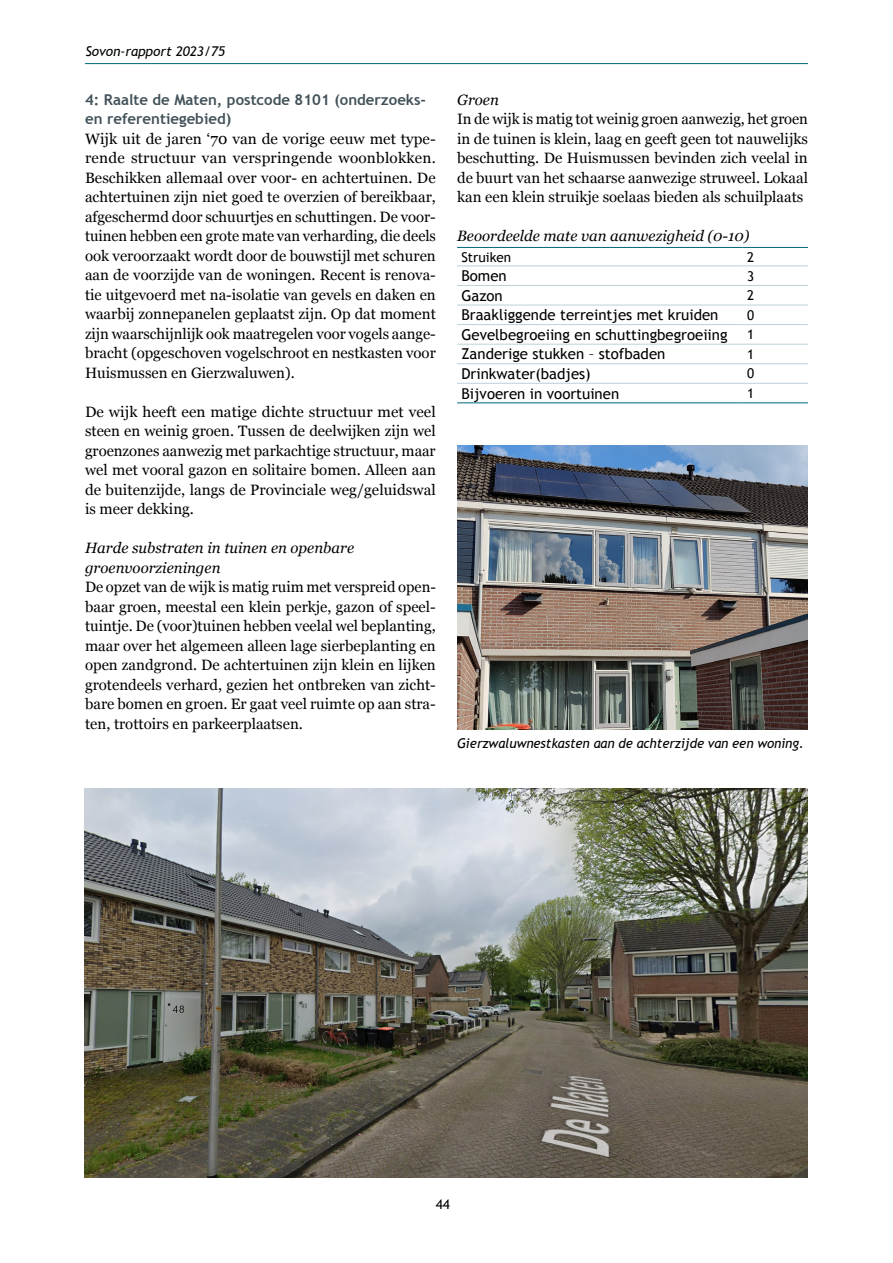
<style>
.page{position:relative;width:893px;height:1263px;background:#fff}
.page>*{position:absolute;margin:0;border:0;box-sizing:border-box;transform-origin:0 0}
.hoofdtekst{font:15px/19.5px "Georgia";color:#000;text-align:justify}
.tabel{font:15px "Trebuchet MS";color:#000}
.subsub{font:italic 15px/19.5px "Georgia";color:#000}
.sub{font:700 15px/19.5px "Trebuchet MS";color:#43525a}
.bij-opschrift{font:italic 13.5px "Trebuchet MS";letter-spacing:-.005em;color:#000}
.tabel-2{font:13.5px "Trebuchet MS";color:#000}
</style>
<div class="page">
<hr style="left:457px;top:265px;width:286px;height:1px;background:#bdd0d8">
<hr style="left:743px;top:265px;width:65px;height:1px;background:#bdd0d8">
<hr style="left:457px;top:285px;width:286px;height:1px;background:#bdd0d8">
<hr style="left:743px;top:285px;width:65px;height:1px;background:#bdd0d8">
<hr style="left:457px;top:305px;width:286px;height:1px;background:#bdd0d8">
<hr style="left:743px;top:305px;width:65px;height:1px;background:#bdd0d8">
<hr style="left:457px;top:324px;width:286px;height:1px;background:#bdd0d8">
<hr style="left:743px;top:324px;width:65px;height:1px;background:#bdd0d8">
<hr style="left:457px;top:344px;width:286px;height:1px;background:#bdd0d8">
<hr style="left:743px;top:344px;width:65px;height:1px;background:#bdd0d8">
<hr style="left:457px;top:363px;width:286px;height:1px;background:#bdd0d8">
<hr style="left:743px;top:363px;width:65px;height:1px;background:#bdd0d8">
<hr style="left:457px;top:383px;width:286px;height:1px;background:#bdd0d8">
<hr style="left:743px;top:383px;width:65px;height:1px;background:#bdd0d8">
<hr style="left:457px;top:247px;width:286px;height:1px;background:#00677d">
<hr style="left:743px;top:247px;width:65px;height:1px;background:#00677d">
<hr style="left:457px;top:402px;width:286px;height:1px;background:#00677d">
<hr style="left:743px;top:402px;width:65px;height:1px;background:#00677d">
<img style="left:84px;top:788px;width:724px;height:390px">
<img style="left:457px;top:446px;width:351px;height:283px">
<hr style="left:85px;top:63px;width:723px;height:1px;background:#00677d">
<p class="bij-opschrift" style="left:85px;top:44px;width:141px">Sovon-rapport 2023/75</p>
<h4 class="sub" style="left:85px;top:89px;width:343px">4: Raalte de Maten, postcode 8101 (onderzoeks&shy;en referentiegebied)</h4>
<p class="hoofdtekst" style="left:85px;top:128px;width:352px">Wijk uit de jaren ‘70 van de vorige eeuw met type&shy;rende structuur van verspringende woonblokken.<br>Beschikken allemaal over voor- en achtertuinen. De achtertuinen zijn niet goed te overzien of bereikbaar, afgeschermd door schuurtjes en schuttingen. De voor&shy;tuinen hebben een grote mate van verharding, die deels ook veroorzaakt wordt door de bouwstijl met schuren aan de voorzijde van de woningen. Recent is renova&shy;tie uitgevoerd met na-isolatie van gevels en daken en waarbij zonnepanelen geplaatst zijn. Op dat moment zijn waarschijnlijk ook maatregelen voor vogels aange&shy;bracht (opgeschoven vogelschroot en nestkasten voor Huismussen en Gierzwaluwen).</p>
<p class="hoofdtekst" style="left:85px;top:401px;width:352px">De wijk heeft een matige dichte structuur met veel steen en weinig groen. Tussen de deelwijken zijn wel groenzones aanwezig met parkachtige structuur, maar wel met vooral gazon en solitaire bomen. Alleen aan de buitenzijde, langs de Provinciale weg/geluidswal is meer dekking.</p>
<h5 class="subsub" style="left:85px;top:538px;width:271px">Harde substraten in tuinen en openbare groenvoorzieningen</h5>
<p class="hoofdtekst" style="left:85px;top:576px;width:352px">De opzet van de wijk is matig ruim met verspreid open&shy;baar groen, meestal een klein perkje, gazon of speel&shy;tuintje. De (voor)tuinen hebben veelal wel beplanting, maar over het algemeen alleen lage sierbeplanting en open zandgrond. De achtertuinen zijn klein en lijken grotendeels verhard, gezien het ontbreken van zicht&shy;bare bomen en groen. Er gaat veel ruimte op aan stra&shy;ten, trottoirs en parkeerplaatsen.</p>
<h5 class="subsub" style="left:457px;top:89px;width:43px">Groen</h5>
<p class="hoofdtekst" style="left:457px;top:108px;width:352px">In de wijk is matig tot weinig groen aanwezig, het groen in de tuinen is klein, laag en geeft geen tot nauwelijks beschutting. De Huismussen bevinden zich veelal in de buurt van het schaarse aanwezige struweel. Lokaal kan een klein struikje soelaas bieden als schuilplaats</p>
<h5 class="subsub" style="left:457px;top:226px;width:294px">Beoordeelde mate van aanwezigheid (0-10)</h5>
<p class="tabel-2" style="left:461px;top:249px;width:51px">Struiken</p>
<p class="tabel-2" style="left:747px;top:249px;width:9px">2</p>
<p class="tabel" style="left:461px;top:267px;width:47px">Bomen</p>
<p class="tabel-2" style="left:747px;top:268px;width:9px">3</p>
<p class="tabel" style="left:461px;top:287px;width:43px">Gazon</p>
<p class="tabel-2" style="left:747px;top:287px;width:9px">2</p>
<p class="tabel" style="left:461px;top:306px;width:259px">Braakliggende terreintjes met kruiden</p>
<p class="tabel-2" style="left:747px;top:307px;width:9px">0</p>
<p class="tabel" style="left:461px;top:326px;width:268px">Gevelbegroeiing en schuttingbegroeiing</p>
<p class="tabel-2" style="left:747px;top:327px;width:9px">1</p>
<p class="tabel" style="left:461px;top:345px;width:205px">Zanderige stukken – stofbaden</p>
<p class="tabel-2" style="left:747px;top:346px;width:9px">1</p>
<p class="tabel" style="left:461px;top:365px;width:131px">Drinkwater(badjes)</p>
<p class="tabel-2" style="left:747px;top:366px;width:9px">0</p>
<p class="tabel" style="left:461px;top:384px;width:159px">Bijvoeren in voortuinen</p>
<p class="tabel-2" style="left:747px;top:385px;width:9px">1</p>
<p class="bij-opschrift" style="left:457px;top:735px;width:348px">Gierzwaluwnestkasten aan de achterzijde van een woning.</p>
<p class="tabel-2" style="left:436px;top:1196px;width:16px">44</p>
</div>
